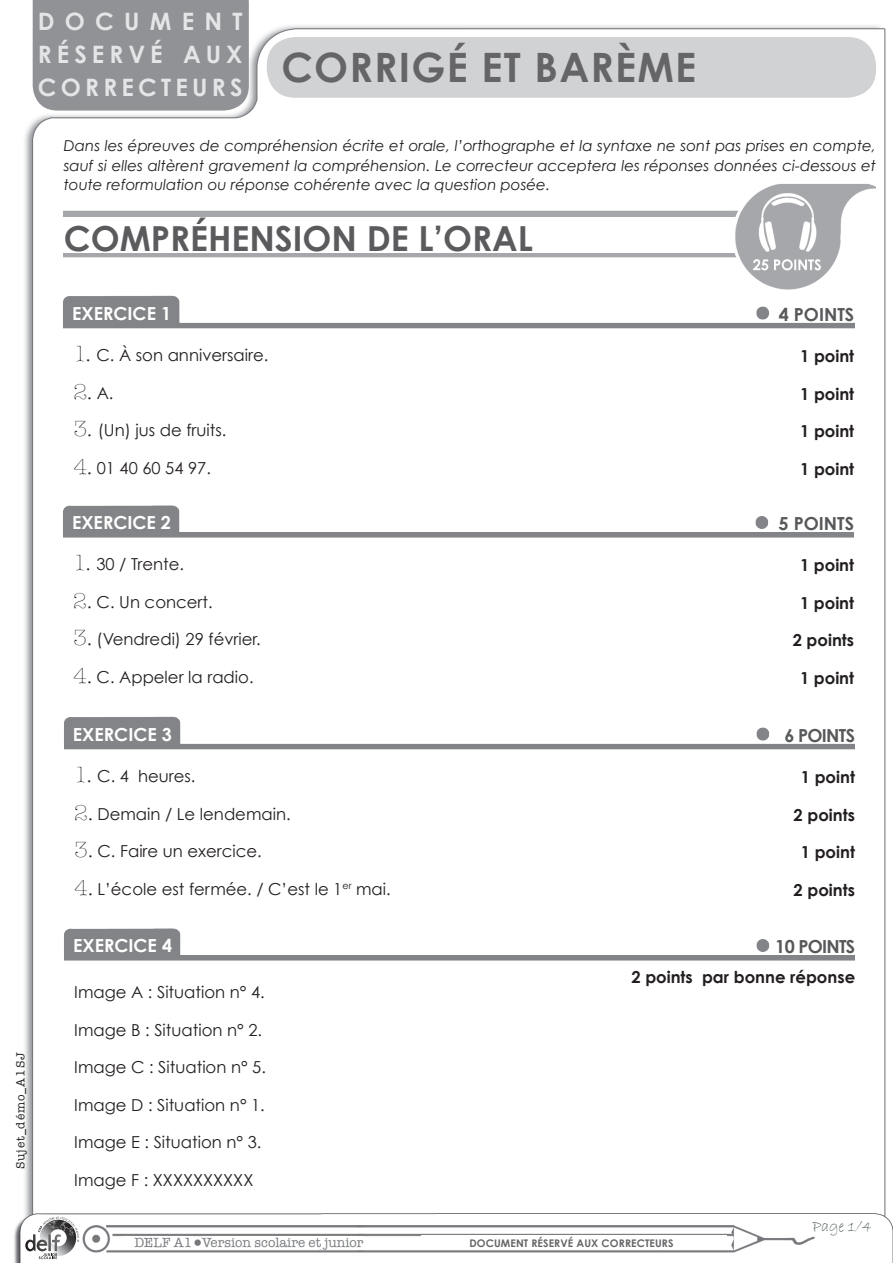
<style>
.page{position:relative;width:893px;height:1263px;background:#fff}
.page>*{position:absolute;margin:0;border:0;box-sizing:border-box;transform-origin:0 0}
.t1{font:700 40.5px "Century Gothic";letter-spacing:.03em;color:#656568}
.t2{font:700 34.5px "Century Gothic";color:#5b5b5e}
.t3{font:700 24px/33px "Century Gothic";color:#e4e5e7;text-align:justify}
.t4{font:300 22.5px "American Typewriter";color:#231f20}
.t5{font:700 18px "Century Gothic";color:#fff}
.t6{font:700 18px "Century Gothic";letter-spacing:-.04em;color:#57585a}
.t7{font:16.5px "Century Gothic";color:#231f20}
.t8{font:700 16.5px "Century Gothic";color:#231f20}
.t9{font:16.5px "Bradley Hand ITC";color:#525a5c}
.t10{font:italic 15px/19.5px "Century Gothic";color:#231f20;text-align:justify}
.t11{font:13.5px "American Typewriter";color:#797b7e}
.t12{font:12px "American Typewriter";letter-spacing:.075em;color:#231f20}
.t13{font:700 10.5px "Century Gothic";letter-spacing:.01em;color:#656568}
.s1{font-family:"American Typewriter";font-weight:300;font-size:22.5px}
.s2{font-family:"Century Gothic";font-weight:400;font-size:16.5px}
</style>
<div class="page">
<img style="left:14px;top:0;width:879px;height:1263px">
<div style="left:421px;top:1235px;width:305px;height:14px;background:#fff"></div>
<div style="left:124px;top:1235px;width:69px;height:13px;background:#fff"></div>
<div style="left:202px;top:1236px;width:161px;height:13px;background:#fff"></div>
<div style="left:22px;top:1216px;width:58px;height:46px;background:#fff;border-radius:50%"></div>
<div style="left:33px;top:0;width:216px;height:111px;background:#909295"></div>
<svg style="left:25px;top:1217px;width:54px;height:42px"></svg>
<div style="left:267px;top:37px;width:609px;height:61px;background:#d1d2d4;border-radius:29px"></div>
<img style="left:56px;top:279px;width:819px;height:60px">
<img style="left:55px;top:488px;width:820px;height:60px">
<img style="left:64px;top:175px;width:812px;height:134px">
<div style="left:57px;top:218px;width:678px;height:35px;background:#fff"></div>
<img style="left:56px;top:700px;width:820px;height:60px">
<img style="left:57px;top:911px;width:819px;height:60px">
<h3 class="t3" style="left:38px;top:5px;width:206px">D O C U M E N T R É S E R V É A U X C O R R E C T E U R S</h3>
<p class="t1" style="left:281px;top:42px;width:416px">CORRIGÉ ET BARÈME</p>
<p class="t10" style="left:64px;top:136px;width:814px">Dans les épreuves de compréhension écrite et orale, l’orthographe et la syntaxe ne sont pas prises en compte, sauf si elles altèrent gravement la compréhension. Le correcteur acceptera les réponses données ci-dessous et toute reformulation ou réponse cohérente avec la question posée.</p>
<p class="t2" style="left:64px;top:217px;width:471px">COMPRÉHENSION DE L’ORAL</p>
<p class="t12" style="left:11px;top:1169px;width:119px;rotate:-90deg">Sujet_démo_A1SJ</p>
<p class="t5" style="left:72px;top:302px;width:100px">EXERCICE 1</p>
<p class="t6" style="left:779px;top:303px;width:77px">4 POINTS</p>
<p class="t7" style="left:73px;top:345px;width:197px"><span class="s1">1.</span> C. À son anniversaire.</p>
<p class="t4" style="left:73px;top:375px;width:42px">2. <span class="s2">A.</span></p>
<p class="t7" style="left:73px;top:420px;width:155px"><span class="s1">3.</span> (Un) jus de fruits.</p>
<p class="t7" style="left:73px;top:457px;width:139px"><span class="s1">4.</span> 01 40 60 54 97.</p>
<p class="t8" style="left:800px;top:346px;width:56px">1 point</p>
<p class="t8" style="left:800px;top:383px;width:56px">1 point</p>
<p class="t8" style="left:800px;top:421px;width:56px">1 point</p>
<p class="t8" style="left:800px;top:458px;width:56px">1 point</p>
<p class="t5" style="left:72px;top:511px;width:101px">EXERCICE 2</p>
<p class="t6" style="left:779px;top:512px;width:77px">5 POINTS</p>
<p class="t7" style="left:73px;top:554px;width:112px"><span class="s1">1.</span> 30 / Trente.</p>
<p class="t7" style="left:73px;top:592px;width:141px"><span class="s1">2.</span> C. Un concert.</p>
<p class="t7" style="left:73px;top:629px;width:189px"><span class="s1">3.</span> (Vendredi) 29 février.</p>
<p class="t7" style="left:73px;top:667px;width:182px"><span class="s1">4.</span> C. Appeler la radio.</p>
<p class="t8" style="left:800px;top:555px;width:56px">1 point</p>
<p class="t8" style="left:800px;top:592px;width:56px">1 point</p>
<p class="t8" style="left:793px;top:630px;width:63px">2 points</p>
<p class="t8" style="left:800px;top:667px;width:56px">1 point</p>
<p class="t5" style="left:73px;top:723px;width:101px">EXERCICE 3</p>
<p class="t6" style="left:784px;top:724px;width:72px">6 POINTS</p>
<p class="t7" style="left:74px;top:766px;width:123px"><span class="s1">1.</span> C. 4 heures.</p>
<p class="t7" style="left:74px;top:803px;width:218px"><span class="s1">2.</span> Demain / Le lendemain.</p>
<p class="t7" style="left:74px;top:841px;width:189px"><span class="s1">3.</span> C. Faire un exercice.</p>
<p class="t7" style="left:74px;top:878px;width:318px"><span class="s1">4.</span> L’école est fermée. / C’est le 1<sup>er</sup> mai.</p>
<p class="t8" style="left:801px;top:767px;width:56px">1 point</p>
<p class="t8" style="left:794px;top:804px;width:63px">2 points</p>
<p class="t8" style="left:801px;top:842px;width:56px">1 point</p>
<p class="t8" style="left:794px;top:879px;width:63px">2 points</p>
<p class="t5" style="left:73px;top:934px;width:100px">EXERCICE 4</p>
<p class="t6" style="left:775px;top:935px;width:81px">10 POINTS</p>
<p class="t7" style="left:74px;top:982px;width:192px">Image A : Situation n° 4.</p>
<p class="t7" style="left:74px;top:1020px;width:189px">Image B : Situation n° 2.</p>
<p class="t7" style="left:74px;top:1057px;width:193px">Image C : Situation n° 5.</p>
<p class="t7" style="left:74px;top:1095px;width:192px">Image D : Situation n° 1.</p>
<p class="t7" style="left:74px;top:1132px;width:189px">Image E : Situation n° 3.</p>
<p class="t7" style="left:74px;top:1170px;width:181px">Image F : XXXXXXXXXX</p>
<p class="t8" style="left:631px;top:966px;width:225px">2 points par bonne réponse</p>
<p class="t11" style="left:134px;top:1232px;width:231px">DELF A1 Version scolaire et junior</p>
<p class="t13" style="left:469px;top:1236px;width:206px">DOCUMENT RÉSERVÉ AUX CORRECTEURS</p>
<p class="t9" style="left:813px;top:1216px;width:61px">Page 1/4</p>
</div>
